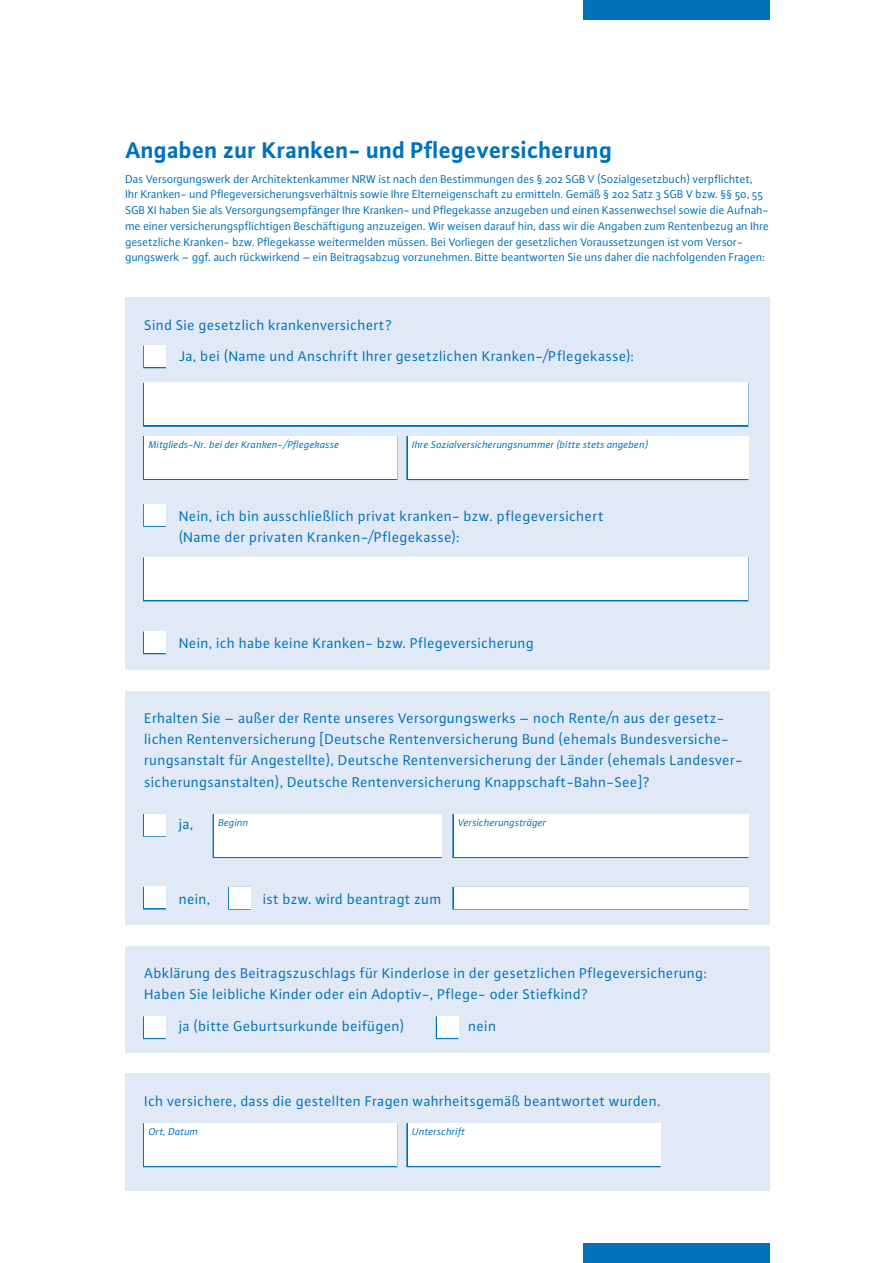
<style>
.page{position:relative;width:893px;height:1263px;background:#fff}
.page>*{position:absolute;margin:0;border:0;box-sizing:border-box;transform-origin:0 0}
.t1{font:700 24px "Plus Sans";letter-spacing:.005em;color:#0072bc}
.t2{font:15px/21.3px "Plus Sans Normal";letter-spacing:.02em;color:#0072bc}
.t3{font:12px/15.8px "Plus Sans Normal";letter-spacing:-.005em;color:#0072bc}
.t4{font:italic 10.5px "Plus Sans Normal";letter-spacing:.005em;color:#0072bc}
</style>
<div class="page">
<div style="left:583px;top:1244px;width:187px;height:19px;background:#0072bc"></div>
<div style="left:583px;top:0;width:187px;height:19px;background:#0072bc"></div>
<div style="left:125px;top:298px;width:645px;height:372px;background:#e1e9f6"></div>
<div style="left:125px;top:691px;width:645px;height:234px;background:#e1e9f6"></div>
<div style="left:125px;top:946px;width:645px;height:106px;background:#e1e9f6"></div>
<div style="left:125px;top:1073px;width:645px;height:118px;background:#e1e9f6"></div>
<div style="left:406px;top:436px;width:342px;height:44px;border:2px solid #0072bc"></div>
<div style="left:408px;top:436px;width:340px;height:42px;background:#fff"></div>
<svg style="left:143px;top:345px;width:23px;height:23px"></svg>
<div style="left:145px;top:345px;width:21px;height:22px;background:#fff"></div>
<svg style="left:143px;top:504px;width:23px;height:23px"></svg>
<div style="left:145px;top:504px;width:21px;height:21px;background:#fff"></div>
<svg style="left:143px;top:631px;width:23px;height:23px"></svg>
<div style="left:145px;top:631px;width:21px;height:22px;background:#fff"></div>
<svg style="left:143px;top:1016px;width:23px;height:23px"></svg>
<div style="left:145px;top:1016px;width:21px;height:21px;background:#fff"></div>
<svg style="left:436px;top:1016px;width:23px;height:23px"></svg>
<div style="left:437px;top:1016px;width:22px;height:21px;background:#fff"></div>
<svg style="left:228px;top:887px;width:23px;height:23px"></svg>
<div style="left:230px;top:887px;width:21px;height:21px;background:#fff"></div>
<div style="left:143px;top:383px;width:605px;height:44px;border:2px solid #0072bc"></div>
<div style="left:143px;top:557px;width:605px;height:44px;border:2px solid #0072bc"></div>
<div style="left:143px;top:436px;width:254px;height:44px;border:2px solid #0072bc"></div>
<div style="left:145px;top:383px;width:603px;height:42px;background:#fff"></div>
<div style="left:145px;top:557px;width:603px;height:43px;background:#fff"></div>
<div style="left:145px;top:436px;width:252px;height:42px;background:#fff"></div>
<svg style="left:452px;top:887px;width:296px;height:22px"></svg>
<div style="left:454px;top:887px;width:294px;height:21px;background:#fff"></div>
<svg style="left:143px;top:814px;width:23px;height:23px"></svg>
<div style="left:145px;top:814px;width:21px;height:21px;background:#fff"></div>
<div style="left:143px;top:1123px;width:254px;height:44px;border:2px solid #0072bc"></div>
<div style="left:406px;top:1123px;width:255px;height:44px;border:2px solid #0072bc"></div>
<div style="left:145px;top:1123px;width:252px;height:43px;background:#fff"></div>
<div style="left:408px;top:1123px;width:253px;height:43px;background:#fff"></div>
<div style="left:213px;top:814px;width:229px;height:44px;border:2px solid #0072bc"></div>
<div style="left:452px;top:814px;width:296px;height:44px;border:2px solid #0072bc"></div>
<div style="left:214px;top:814px;width:228px;height:42px;background:#fff"></div>
<div style="left:454px;top:814px;width:294px;height:42px;background:#fff"></div>
<svg style="left:143px;top:887px;width:23px;height:22px"></svg>
<div style="left:145px;top:887px;width:21px;height:21px;background:#fff"></div>
<h1 class="t1" style="left:125px;top:134px;width:488px">Angaben zur Kranken- und Pflegeversicherung</h1>
<p class="t3" style="left:125px;top:170px;width:645px">Das Versorgungswerk der Architektenkammer NRW ist nach den Bestimmungen des § 202 SGB V (Sozialgesetzbuch) verpflichtet,<br>Ihr Kranken- und Pflegeversicherungsverhältnis sowie Ihre Elterneigen schaft zu ermitteln. Gemäß § 202 Satz 3 SGB V bzw. §§ 50, 55<br>SGB XI haben Sie als Versorgungsempfänger Ihre Kranken- und Pflegekasse anzugeben und einen Kassenwechsel sowie die Aufnah&shy;me einer versicherungspflichtigen Beschäftigung anzuzeigen. Wir weisen darauf hin, dass wir die Angaben zum Rentenbezug an Ihre gesetzliche Kranken- bzw. Pflegekasse weitermelden müssen. Bei Vorliegen der gesetzlichen Voraussetzungen ist vom Versor&shy;gungswerk – ggf. auch rückwirkend – ein Beitragsabzug vorzunehmen. Bitte beantworten Sie uns daher die nachfolgenden Fragen:</p>
<p class="t2" style="left:179px;top:308px;width:457px;line-height:32px;text-indent:-34px">Sind Sie gesetzlich krankenversichert?<br>Ja, bei (Name und Anschrift Ihrer gesetzlichen Kranken-/Pflegekasse):</p>
<p class="t4" style="left:149px;top:437px;width:192px">Mitglieds-Nr. bei der Kranken-/Pflegekasse</p>
<p class="t4" style="left:149px;top:439px;width:68px">Konto Nummer</p>
<p class="t4" style="left:412px;top:438px;width:238px">Ihre Sozialversicherungsnummer (bitte stets angeben)</p>
<p class="t4" style="left:412px;top:439px;width:55px">Unterschrift</p>
<p class="t2" style="left:179px;top:505px;width:426px">Nein, ich bin ausschließlich privat kranken- bzw. pflegeversichert (Name der privaten Kranken-/Pflegekasse):</p>
<p class="t2" style="left:179px;top:632px;width:357px">Nein, ich habe keine Kranken- bzw. Pflegeversicherung</p>
<p class="t2" style="left:145px;top:707px;width:600px">Erhalten Sie – außer der Rente unseres Versorgungswerks – noch Rente/n aus der gesetz&shy;lichen Rentenversicherung [Deutsche Rentenversicherung Bund (ehemals Bundesversiche&shy;rungsanstalt für Angestellte), Deutsche Rentenversicherung der Länder (ehemals Landesver&shy;sicherungsanstalten), Deutsche Rentenversicherung Knappschaft-Bahn-See]?</p>
<p class="t2" style="left:179px;top:813px;width:16px">ja,</p>
<p class="t4" style="left:458px;top:815px;width:90px">Versicherungsträger</p>
<p class="t4" style="left:218px;top:815px;width:32px">Beginn</p>
<p class="t4" style="left:458px;top:817px;width:55px">Unterschrift</p>
<p class="t4" style="left:218px;top:817px;width:51px">Ort, Datum</p>
<p class="t2" style="left:179px;top:888px;width:33px">nein,</p>
<p class="t2" style="left:263px;top:888px;width:180px">ist bzw. wird beantragt zum</p>
<p class="t2" style="left:145px;top:962px;width:564px">Abklärung des Beitragszuschlags für Kinderlose in der gesetzlichen Pflegeversicherung:<br>Haben Sie leibliche Kinder oder ein Adoptiv-, Pflege- oder Stiefkind?</p>
<p class="t2" style="left:179px;top:1015px;width:227px">ja (bitte Geburtsurkunde beifügen)</p>
<p class="t2" style="left:469px;top:1015px;width:29px">nein</p>
<p class="t2" style="left:145px;top:1089px;width:518px">Ich versichere, dass die gestellten Fragen wahrheitsgemäß beantwortet wurden.</p>
<p class="t4" style="left:149px;top:1126px;width:51px">Ort, Datum</p>
<p class="t4" style="left:412px;top:1126px;width:55px">Unterschrift</p>
</div>
